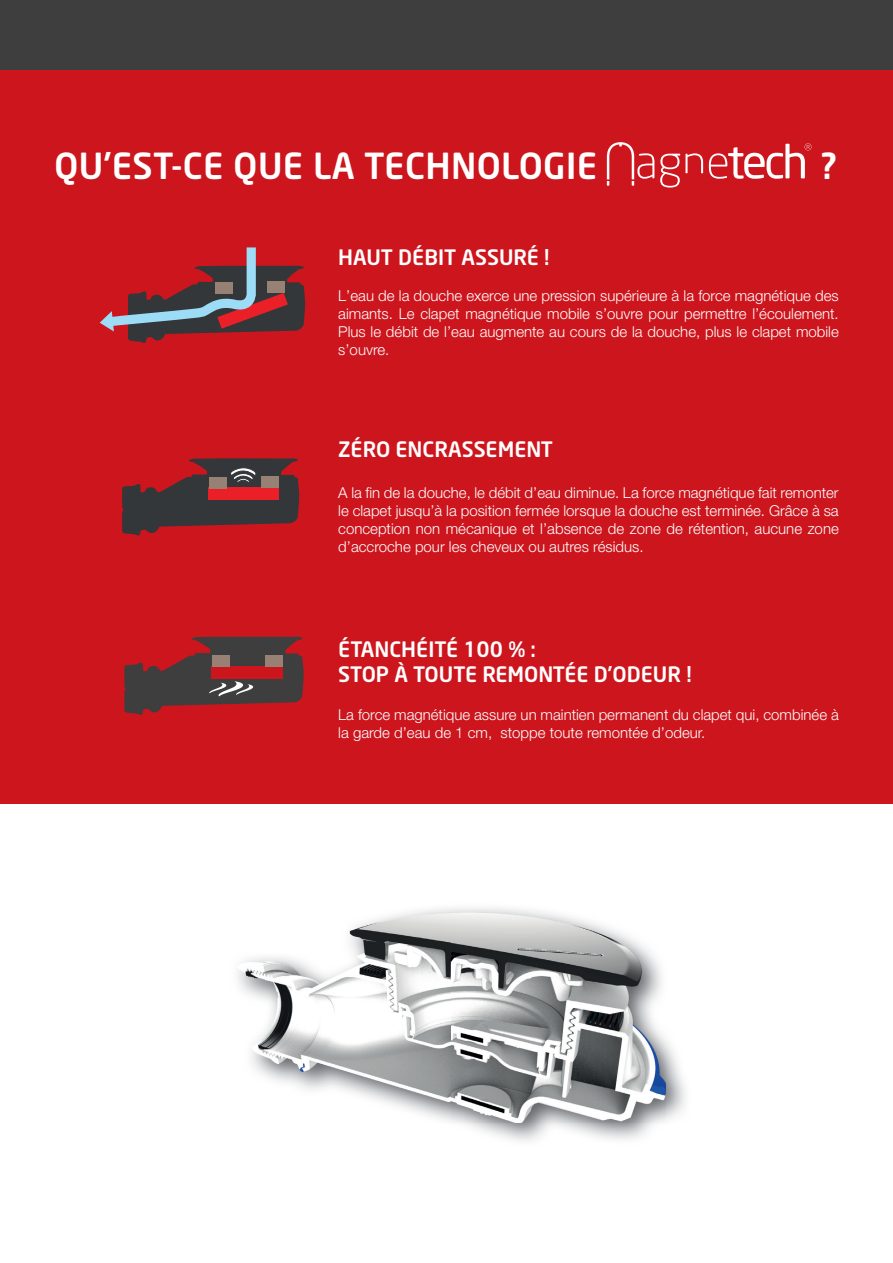
<style>
.page{position:relative;width:893px;height:1263px;background:#fff}
.page>*{position:absolute;margin:0;border:0;box-sizing:border-box;transform-origin:0 0}
.t1{font:500 35.55px "Neo Sans";letter-spacing:.01em;color:#fff}
.t2{font:500 21px/25.2px "Neo Sans";color:#fff}
.t3{font:300 15px/18px "Helvetica Neue CE";color:#fff;text-align:justify}
</style>
<div class="page">
<div style="left:0;top:0;width:893px;height:70px;background:#3e3e3f"></div>
<div style="left:0;top:70px;width:893px;height:734px;background:#cd151d"></div>
<svg style="left:100px;top:247px;width:205px;height:96px"></svg>
<div style="left:267px;top:282px;width:18px;height:11px;background:#968174"></div>
<div style="left:215px;top:282px;width:17px;height:12px;background:#968174"></div>
<svg style="left:122px;top:458px;width:177px;height:78px"></svg>
<svg style="left:709px;top:143px;width:102px;height:36px"></svg>
<svg style="left:660px;top:153px;width:43px;height:35px"></svg>
<svg style="left:607px;top:142px;width:47px;height:44px"></svg>
<svg style="left:124px;top:637px;width:180px;height:78px"></svg>
<hr style="left:0;top:914px;width:1px;height:349px;background:#3e3e3f">
<img style="left:238px;top:912px;width:428px;height:211px">
<h1 class="t1" style="left:54px;top:143px;width:545px">QU’EST-CE QUE LA TECHNOLOGIE</h1>
<h1 class="t1" style="left:821px;top:143px;width:17px">?</h1>
<h2 class="t2" style="left:338px;top:244px;width:213px">HAUT DÉBIT ASSURÉ !</h2>
<p class="t3" style="left:338px;top:287px;width:502px">L’eau de la douche exerce une pression supérieure à la force magnétique des aimants. Le clapet magnétique mobile s’ouvre pour permettre l’écoulement.<br>Plus le débit de l’eau augmente au cours de la douche, plus le clapet mobile s’ouvre.</p>
<h2 class="t2" style="left:338px;top:436px;width:216px">ZÉRO ENCRASSEMENT</h2>
<p class="t3" style="left:338px;top:483px;width:502px">A la fin de la douche, le débit d’eau diminue. La force magnétique fait remonter le clapet jusqu’à la position fermée lorsque la douche est terminée. Grâce à sa conception non mécanique et l’absence de zone de rétention, aucune zone d’accroche pour les cheveux ou autres résidus.</p>
<h2 class="t2" style="left:338px;top:636px;width:355px">ÉTANCHÉITÉ 100 % :<br>STOP À TOUTE REMONTÉE D’ODEUR !</h2>
<p class="t3" style="left:338px;top:706px;width:502px">La force magnétique assure un maintien permanent du clapet qui, combinée à la garde d’eau de 1 cm, stoppe toute remontée d’odeur.</p>
</div>
